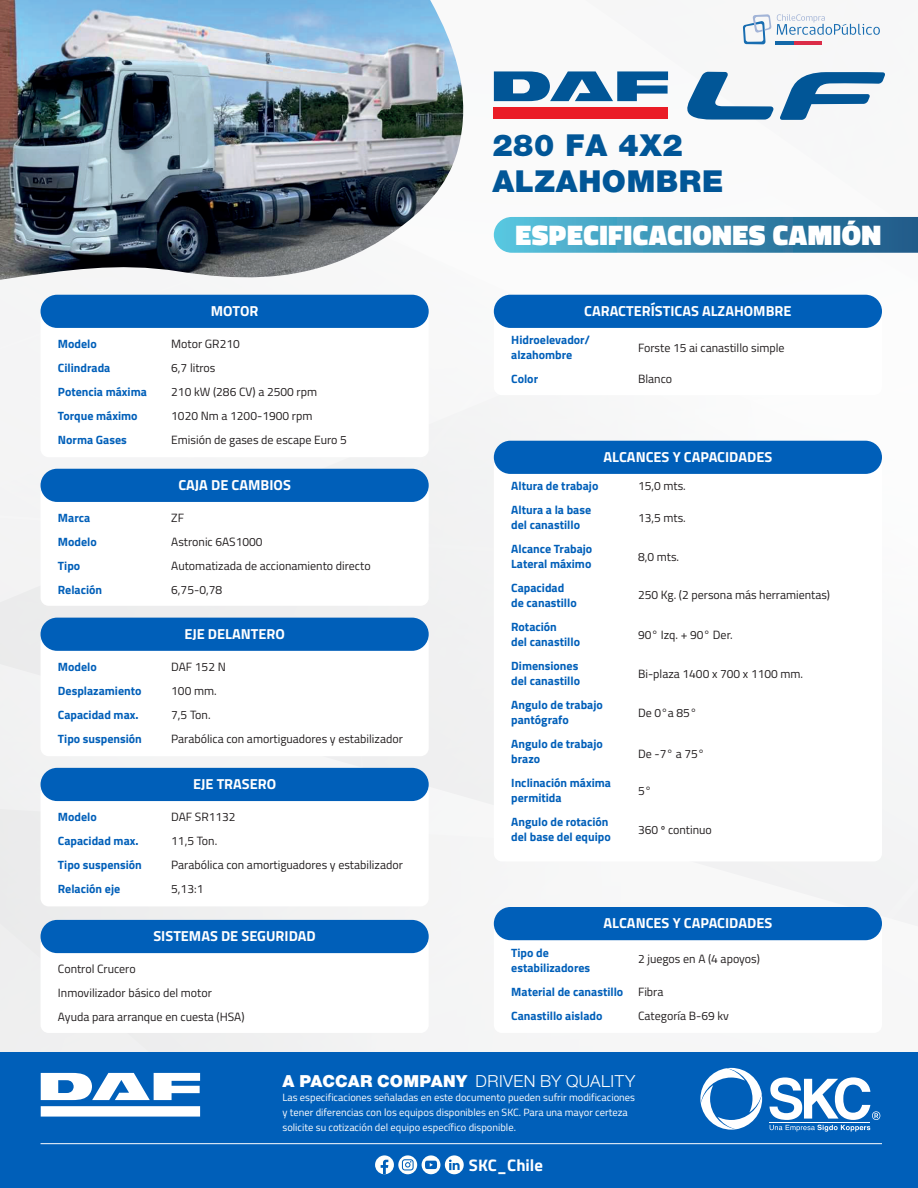
<style>
.page{position:relative;width:918px;height:1188px;background:#fff}
.page>*{position:absolute;margin:0;border:0;box-sizing:border-box;transform-origin:0 0}
.t1{font:900 30.3px/36.3px "Helvetica Neue LT Pro";letter-spacing:.02em;color:#015697}
.t2{font:900 28.8px "Titillium Web";letter-spacing:.02em;color:#fff}
.t3{font:300 16.65px "Helvetica Neue LT Pro";letter-spacing:.025em;color:#fff}
.t4{font:700 16.65px "Titillium";color:#fff}
.t5{font:700 14.55px "Titillium";color:#fff}
.t6{font:12px/24px "Titillium";color:#231f20}
.t7{font:700 12px/24px "Titillium";color:#005fb9}
.t8{font:10.5px/15px "Titillium";color:#fff}
.s1{font-weight:900}
</style>
<div class="page">
<div style="left:0;top:71px;width:733px;height:670px;background:#f6f6f7"></div>
<svg style="left:0;top:741px;width:918px;height:312px"></svg>
<div style="left:0;top:1053px;width:918px;height:135px;background:#005fb9"></div>
<div style="left:41px;top:311px;width:388px;height:146px;background:#fff;border-radius:8px"></div>
<div style="left:41px;top:295px;width:388px;height:33px;background:#005fb9;border-radius:17px"></div>
<div style="left:41px;top:485px;width:388px;height:121px;background:#fff;border-radius:8px"></div>
<div style="left:41px;top:469px;width:388px;height:33px;background:#005fb9;border-radius:17px"></div>
<div style="left:41px;top:634px;width:388px;height:122px;background:#fff;border-radius:8px"></div>
<div style="left:41px;top:618px;width:388px;height:33px;background:#005fb9;border-radius:17px"></div>
<div style="left:41px;top:784px;width:388px;height:122px;background:#fff;border-radius:8px"></div>
<div style="left:41px;top:768px;width:388px;height:33px;background:#005fb9;border-radius:17px"></div>
<div style="left:41px;top:937px;width:388px;height:96px;background:#fff;border-radius:8px"></div>
<div style="left:41px;top:920px;width:388px;height:33px;background:#005fb9;border-radius:17px"></div>
<div style="left:41px;top:1106px;width:159px;height:11px;background:#fff"></div>
<svg style="left:41px;top:1073px;width:159px;height:27px"></svg>
<svg style="left:700px;top:1068px;width:62px;height:62px"></svg>
<svg style="left:770px;top:1077px;width:110px;height:55px"></svg>
<svg style="left:445px;top:1155px;width:19px;height:19px"></svg>
<svg style="left:449px;top:1160px;width:11px;height:10px"></svg>
<svg style="left:422px;top:1155px;width:18px;height:19px"></svg>
<svg style="left:425px;top:1161px;width:12px;height:8px"></svg>
<svg style="left:398px;top:1155px;width:19px;height:19px"></svg>
<svg style="left:402px;top:1159px;width:12px;height:11px"></svg>
<svg style="left:360px;top:756px;width:34px;height:419px"></svg>
<hr style="left:41px;top:1143px;width:841px;height:1px;background:#fff">
<svg style="left:494px;top:217px;width:424px;height:36px;background:#3c8eb1"></svg>
<div style="left:494px;top:311px;width:388px;height:84px;background:#fff;border-radius:8px"></div>
<div style="left:494px;top:295px;width:388px;height:33px;background:#005fb9;border-radius:17px"></div>
<div style="left:494px;top:924px;width:388px;height:109px;background:#fff;border-radius:8px"></div>
<div style="left:494px;top:907px;width:388px;height:33px;background:#005fb9;border-radius:17px"></div>
<div style="left:494px;top:457px;width:388px;height:404px;background:#fff;border-radius:8px"></div>
<div style="left:494px;top:441px;width:388px;height:33px;background:#005fb9;border-radius:17px"></div>
<img style="left:0;top:0;width:472px;height:280px">
<svg style="left:743px;top:14px;width:137px;height:30px"></svg>
<div style="left:494px;top:108px;width:174px;height:11px;background:#ea1c26"></div>
<svg style="left:494px;top:71px;width:174px;height:30px"></svg>
<svg style="left:780px;top:72px;width:105px;height:48px"></svg>
<svg style="left:681px;top:72px;width:93px;height:48px"></svg>
<h1 class="t1" style="left:492px;top:127px;width:232px">280 FA 4X2<br>ALZAHOMBRE</h1>
<p class="t5" style="left:211px;top:300px;width:49px">MOTOR</p>
<p class="t7" style="left:58px;top:331px;width:90px">Modelo<br>Cilindrada<br>Potencia máxima<br>Torque máximo<br>Norma Gases</p>
<p class="t6" style="left:171px;top:331px;width:177px">Motor GR210<br>6,7 litros<br>210 kW (286 CV) a 2500 rpm<br>1020 Nm a 1200-1900 rpm<br>Emisión de gases de escape Euro 5</p>
<p class="t5" style="left:178px;top:474px;width:114px">CAJA DE CAMBIOS</p>
<p class="t7" style="left:58px;top:505px;width:46px">Marca<br>Modelo<br>Tipo<br>Relación</p>
<p class="t6" style="left:171px;top:505px;width:201px">ZF<br>Astronic 6AS1000<br>Automatizada de accionamiento directo<br>6,75-0,78</p>
<p class="t5" style="left:184px;top:623px;width:102px">EJE DELANTERO</p>
<p class="t7" style="left:58px;top:654px;width:85px">Modelo<br>Desplazamiento<br>Capacidad max.<br>Tipo suspensión</p>
<p class="t6" style="left:171px;top:654px;width:233px">DAF 152 N<br>100 mm.<br>7,5 Ton.<br>Parabólica con amortiguadores y estabilizador</p>
<p class="t5" style="left:193px;top:773px;width:84px">EJE TRASERO</p>
<p class="t7" style="left:58px;top:804px;width:85px">Modelo<br>Capacidad max.<br>Tipo suspensión<br>Relación eje</p>
<p class="t6" style="left:171px;top:804px;width:233px">DAF SR1132<br>11,5 Ton.<br>Parabólica con amortiguadores y estabilizador<br>5,13:1</p>
<p class="t5" style="left:153px;top:925px;width:164px">SISTEMAS DE SEGURIDAD</p>
<p class="t6" style="left:58px;top:956px;width:188px">Control Crucero<br>Inmovilizador básico del motor<br>Ayuda para arranque en cuesta (HSA)</p>
<h2 class="t2" style="left:515px;top:214px;width:367px">ESPECIFICACIONES CAMIÓN</h2>
<p class="t5" style="left:584px;top:300px;width:209px">CARACTERÍSTICAS ALZAHOMBRE</p>
<p class="t6" style="left:638px;top:335px;width:148px">Forste 15 ai canastillo simple</p>
<p class="t7" style="left:511px;top:332px;width:80px;line-height:15px">Hidroelevador/ alzahombre</p>
<p class="t7" style="left:511px;top:366px;width:28px">Color</p>
<p class="t6" style="left:638px;top:366px;width:36px">Blanco</p>
<p class="t5" style="left:604px;top:446px;width:170px">ALCANCES Y CAPACIDADES</p>
<p class="t7" style="left:511px;top:473px;width:89px">Altura de trabajo<br>Altura a la base</p>
<p class="t7" style="left:511px;top:512px;width:83px">del canastillo<br>Alcance Trabajo</p>
<p class="t7" style="left:511px;top:551px;width:82px">Lateral máximo<br>Capacidad</p>
<p class="t7" style="left:511px;top:590px;width:67px">de canastillo<br>Rotación</p>
<p class="t7" style="left:511px;top:629px;width:70px">del canastillo<br>Dimensiones</p>
<p class="t7" style="left:511px;top:668px;width:93px">del canastillo<br>Angulo de trabajo</p>
<p class="t7" style="left:511px;top:707px;width:93px">pantógrafo<br>Angulo de trabajo</p>
<p class="t7" style="left:511px;top:746px;width:101px">brazo<br>Inclinación máxima</p>
<p class="t7" style="left:511px;top:785px;width:99px">permitida<br>Angulo de rotación</p>
<p class="t7" style="left:511px;top:824px;width:101px">del base del equipo</p>
<p class="t6" style="left:638px;top:474px;width:49px">15,0 mts.</p>
<p class="t6" style="left:638px;top:505px;width:49px">13,5 mts.</p>
<p class="t6" style="left:638px;top:544px;width:43px">8,0 mts.</p>
<p class="t6" style="left:638px;top:583px;width:194px">250 Kg. (2 persona más herramientas)</p>
<p class="t6" style="left:638px;top:622px;width:96px">90° Izq. + 90° Der.</p>
<p class="t6" style="left:638px;top:661px;width:167px">Bi-plaza 1400 x 700 x 1100 mm.</p>
<p class="t6" style="left:638px;top:700px;width:60px">De 0°a 85°</p>
<p class="t6" style="left:638px;top:741px;width:68px">De -7° a 75°</p>
<p class="t6" style="left:638px;top:778px;width:15px">5°</p>
<p class="t6" style="left:638px;top:817px;width:75px">360 º continuo</p>
<p class="t5" style="left:604px;top:912px;width:170px">ALCANCES Y CAPACIDADES</p>
<p class="t7" style="left:511px;top:944px;width:81px;line-height:15px">Tipo de estabilizadores</p>
<p class="t7" style="left:511px;top:979px;width:114px">Material de canastillo<br>Canastillo aislado</p>
<p class="t6" style="left:638px;top:946px;width:123px">2 juegos en A (4 apoyos)</p>
<p class="t6" style="left:638px;top:979px;width:92px">Fibra<br>Categoría B-69 kv</p>
<h3 class="t3" style="left:283px;top:1071px;width:354px"><span class="s1">A PACCAR COMPANY</span> DRIVEN BY QUALITY</h3>
<p class="t8" style="left:282px;top:1089px;width:354px">Las especificaciones señaladas en este documento pueden sufrir modificaciones y tener diferencias con los equipos disponibles en SKC. Para una mayor certeza solicite su cotización del equipo específico disponible.</p>
<h3 class="t4" style="left:469px;top:1152px;width:75px">SKC_Chile</h3>
</div>
